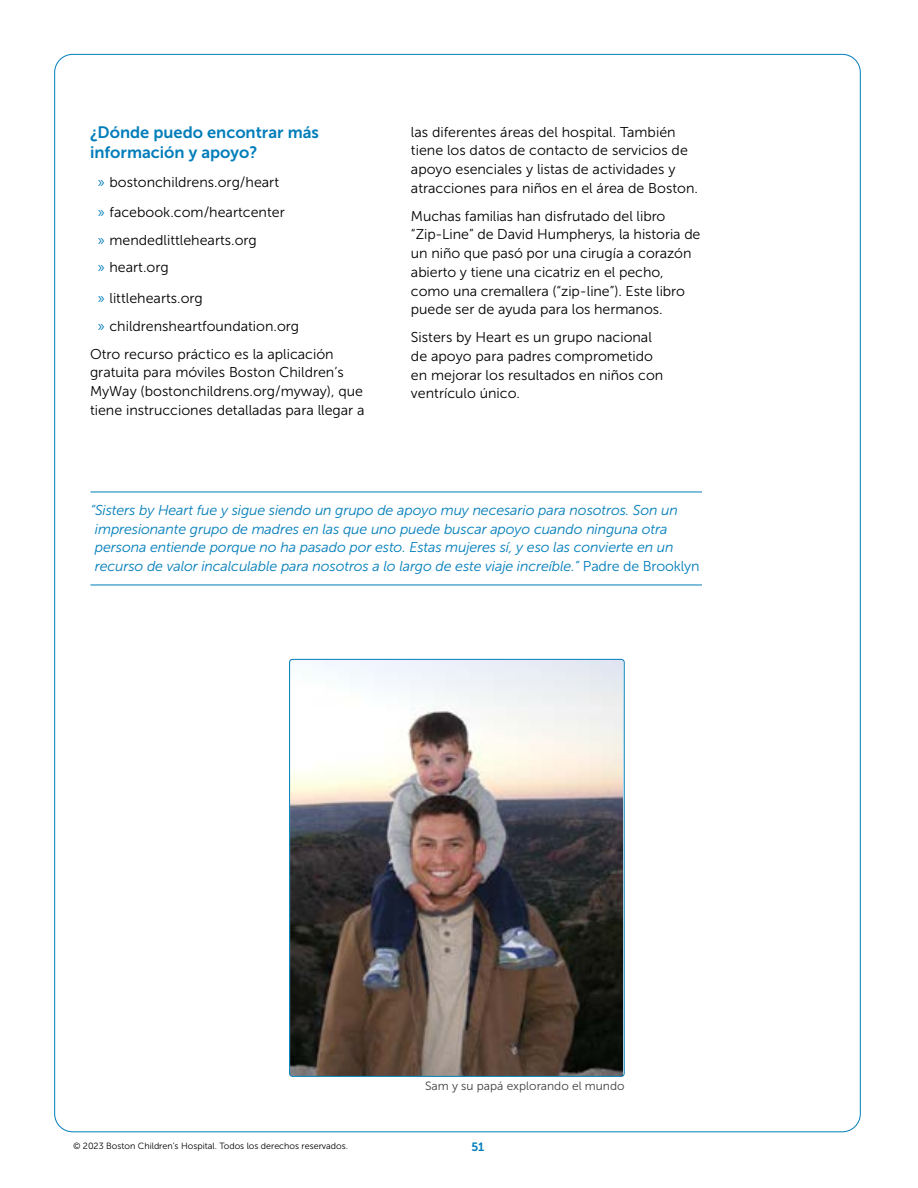
<style>
.page{position:relative;width:918px;height:1188px;background:#fff}
.page>*{position:absolute;margin:0;border:0;box-sizing:border-box;transform-origin:0 0}
.t1{font:16.5px/19.5px "Museo Sans 700";color:#007dba}
.t2{font:14.25px/18.8px "Museo Sans 300";color:#000}
.t3{font:italic 14.25px/18.8px "Museo Sans 300";letter-spacing:-.01em;color:#007dba}
.t4{font:12px "Museo Sans 300";color:#414042}
.t5{font:12px "Museo Sans 700";color:#007dba}
.t6{font:9px "Museo Sans 300";color:#000}
.s1{color:#007dba}
.s2{font-style:normal}
</style>
<div class="page">
<img style="left:291px;top:661px;width:332px;height:414px">
<div style="left:289px;top:659px;width:336px;height:418px;border:1px solid #007dba;border-radius:3px"></div>
<hr style="left:90px;top:492px;width:612px;height:1px;background:#007dba">
<hr style="left:90px;top:585px;width:612px;height:1px;background:#007dba">
<p class="t1" style="left:90px;top:123px;width:231px">¿Dónde puedo encontrar más información y apoyo?</p>
<p class="t2" style="left:97px;top:168px;width:189px;line-height:29.5px"><span class="s1">»</span> bostonchildrens.org/heart <span class="s1">»</span> facebook.com/heartcenter</p>
<p class="t2" style="left:97px;top:226px;width:161px;line-height:27.8px"><span class="s1">»</span> mendedlittlehearts.org <span class="s1">»</span> heart.org</p>
<p class="t2" style="left:97px;top:289px;width:107px"><span class="s1">»</span> littlehearts.org</p>
<p class="t2" style="left:97px;top:317px;width:203px"><span class="s1">»</span> childrensheartfoundation.org</p>
<p class="t2" style="left:90px;top:344px;width:245px">Otro recurso práctico es la aplicación</p>
<p class="t2" style="left:90px;top:363px;width:276px">gratuita para móviles Boston Children’s<br>MyWay (bostonchildrens.org/myway), que tiene instrucciones detalladas para llegar a</p>
<p class="t2" style="left:411px;top:123px;width:288px">las diferentes áreas del hospital. También tiene los datos de contacto de servicios de apoyo esenciales y listas de actividades y atracciones para niños en el área de Boston.</p>
<p class="t2" style="left:411px;top:207px;width:291px">Muchas familias han disfrutado del libro “Zip-Line” de David Humpherys, la historia de un niño que pasó por una cirugía a corazón abierto y tiene una cicatriz en el pecho, como una cremallera (“zip-line”). Este libro puede ser de ayuda para los hermanos.</p>
<p class="t2" style="left:411px;top:328px;width:254px">Sisters by Heart es un grupo nacional de apoyo para padres comprometido en mejorar los resultados en niños con ventrículo único.</p>
<p class="t3" style="left:95px;top:501px;width:606px;text-indent:-5px">“Sisters by Heart fue y sigue siendo un grupo de apoyo muy necesario para nosotros. Son un impresionante grupo de madres en las que uno puede buscar apoyo cuando ninguna otra persona entiende porque no ha pasado por esto. Estas mujeres sí, y eso las convierte en un recurso de valor incalculable para nosotros a lo largo de este viaje increíble.” <span class="s2">Padre de Brooklyn</span></p>
<p class="t4" style="left:425px;top:1080px;width:201px">Sam y su papá explorando el mundo</p>
<p class="t6" style="left:73px;top:1141px;width:277px">© 2023 Boston Children’s Hospital. Todos los derechos reservados.</p>
<p class="t5" style="left:471px;top:1140px;width:14px">51</p>
</div>
